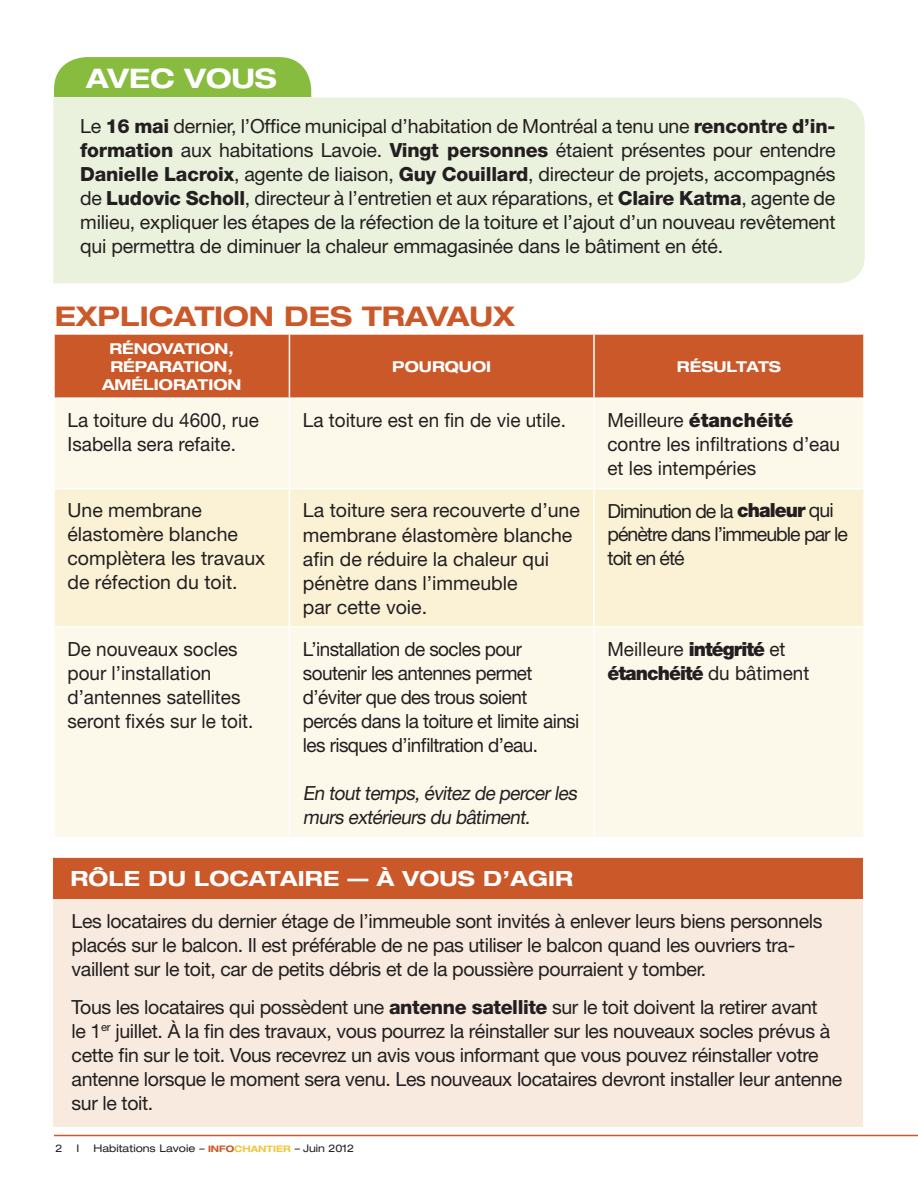
<style>
.page{position:relative;width:918px;height:1188px;background:#fff}
.page>*{position:absolute;margin:0;border:0;box-sizing:border-box;transform-origin:0 0}
.t1{font:700 expanded 27.15px "Helvetica Neue";color:#ca5828}
.t2{font:700 expanded 27px "Helvetica Neue";color:#fff}
.t3{font:700 expanded 21px "Helvetica Neue";letter-spacing:.01em;color:#fff}
.t4{font:19.5px/24px "Helvetica Neue";letter-spacing:-.02em;color:#231f20}
.t5{font:19.5px/24px "Helvetica Neue";color:#231f20}
.t6{font:19.5px/24px "Helvetica Neue";letter-spacing:-.05em;color:#231f20}
.t7{font:italic 19.5px/24px "Helvetica Neue";color:#231f20}
.t8{font:700 expanded 15px/18px "Helvetica Neue";color:#fff}
.t9{font:expanded 10.5px "Helvetica Neue";color:#231f20}
.s1{font-weight:800}
.s2{font-weight:900}
.s3{font-style:italic}
.s4{font-weight:700;font-size:9px;color:#ca5828}
.s5{font-weight:700;font-size:9px;color:#f1c640}
</style>
<div class="page">
<hr style="left:54px;top:1135px;width:864px;height:1px;background:#ca5828">
<div style="left:53px;top:858px;width:810px;height:269px;background:#f8eade"></div>
<div style="left:53px;top:858px;width:810px;height:40px;background:#ca5828"></div>
<div style="left:55px;top:335px;width:808px;height:62px;background:#ca5828"></div>
<div style="left:55px;top:399px;width:808px;height:438px;background:#fcf8ea"></div>
<div style="left:55px;top:489px;width:808px;height:137px;background:#fbf2d6"></div>
<hr style="left:289px;top:335px;width:1px;height:62px;background:#fff">
<hr style="left:593px;top:335px;width:2px;height:62px;background:#fff">
<hr style="left:289px;top:399px;width:1px;height:89px;background:#fff">
<hr style="left:593px;top:399px;width:2px;height:89px;background:#fff">
<hr style="left:53px;top:488px;width:236px;height:1px;background:#fff">
<hr style="left:289px;top:488px;width:305px;height:1px;background:#fff">
<hr style="left:289px;top:489px;width:1px;height:137px;background:#fff">
<hr style="left:594px;top:488px;width:271px;height:1px;background:#fff">
<hr style="left:593px;top:489px;width:2px;height:137px;background:#fff">
<hr style="left:53px;top:626px;width:236px;height:2px;background:#fff">
<hr style="left:289px;top:626px;width:305px;height:2px;background:#fff">
<hr style="left:289px;top:628px;width:1px;height:209px;background:#fff">
<hr style="left:594px;top:626px;width:271px;height:2px;background:#fff">
<hr style="left:593px;top:628px;width:2px;height:209px;background:#fff">
<div style="left:53px;top:98px;width:812px;height:185px;background:#eaf2dd"></div>
<div style="left:54px;top:57px;width:257px;height:40px;background:#87bc3f"></div>
<h2 class="t2" style="left:86px;top:61px;width:169px">AVEC VOUS</h2>
<p class="t4" style="left:80px;top:114px;width:757px;text-align:justify">Le <span class="s1">16 mai</span> dernier, l’Office municipal d’habitation de Montréal a tenu une <span class="s1">rencontre d’in&shy;formation</span> aux habitations Lavoie. <span class="s1">Vingt personnes</span> étaient présentes pour entendre <span class="s1">Danielle Lacroix</span>, agente de liaison, <span class="s1">Guy Couillard</span>, directeur de projets, accompagnés de <span class="s1">Ludovic Scholl</span>, directeur à l’entretien et aux réparations, et <span class="s1">Claire Katma</span>, agente de milieu, expliquer les étapes de la réfection de la toiture et l’ajout d’un nouveau revêtement qui permettra de diminuer la chaleur emmagasinée dans le bâtiment en été.</p>
<h1 class="t1" style="left:55px;top:299px;width:117px">EXPLICAT</h1>
<h1 class="t1" style="left:214px;top:299px;width:35px">ION</h1>
<h1 class="t1" style="left:284px;top:299px;width:102px">DES TRA</h1>
<h1 class="t1" style="left:427px;top:299px;width:90px">VAUX</h1>
<p class="t8" style="left:109px;top:339px;width:126px">RÉNOVATION ,<br>RÉPARAT</p>
<p class="t8" style="left:392px;top:357px;width:100px">POURQUOI</p>
<p class="t8" style="left:677px;top:357px;width:13px">RÉSUL</p>
<p class="t8" style="left:736px;top:357px;width:45px">TATS</p>
<p class="t8" style="left:194px;top:357px;width:40px">ION,</p>
<p class="t8" style="left:102px;top:375px;width:71px">AMÉLIORAT</p>
<p class="t8" style="left:208px;top:375px;width:20px">ION</p>
<p class="t5" style="left:68px;top:408px;width:193px">La toiture du 4600, rue<br>Isabella sera refaite.</p>
<p class="t5" style="left:303px;top:408px;width:265px">La toiture est en fin de vie utile.</p>
<p class="t5" style="left:608px;top:408px;width:234px">Meilleure <span class="s2">étanchéité </span>contre les infiltrations d’eau et les intempéries</p>
<p class="t5" style="left:68px;top:498px;width:199px">Une membrane élastomère blanche complètera les travaux de réfection du toit.</p>
<p class="t5" style="left:303px;top:498px;width:279px">La toiture sera recouverte d’une membrane élastomère blanche afin de réduire la chaleur qui pénètre dans l’immeuble<br>par cette voie.</p>
<p class="t6" style="left:607px;top:498px;width:242px">Diminution de la <span class="s2">chaleur</span> qui pénètre dans l’immeuble par le toit en été</p>
<p class="t5" style="left:68px;top:637px;width:188px">De nouveaux socles pour l’installation d’antennes satellites seront fixés sur le toit.</p>
<p class="t4" style="left:303px;top:637px;width:278px">L’installation de socles pour soutenir les antennes permet d’éviter que des trous soient percés dans la toiture et limite ainsi les risques d’infiltration d’eau.</p>
<p class="t7" style="left:303px;top:781px;width:279px">En touttemps,évitez de percerles murs extérieurs du bâtiment.</p>
<p class="t5" style="left:608px;top:637px;width:203px">Meilleure <span class="s2">intégrité</span> et <span class="s2">étanchéité</span> du bâtiment</p>
<p class="t3" style="left:70px;top:866px;width:158px">RÔLE DU LOCATA</p>
<p class="t3" style="left:298px;top:866px;width:25px">IRE</p>
<p class="t3" style="left:348px;top:866px;width:225px">— À VOUS D’AGIR</p>
<p class="t4" style="left:72px;top:909px;width:752px">Les locataires du dernier étage de l’immeuble sont invités à enlever leurs biens personnels placés sur le balcon. Il est préférable de ne pas utiliser le balcon quand les ouvriers tra&shy;vaillent sur le toit, car de petits débris et de la poussière pourraient y tomber.</p>
<p class="t4" style="left:72px;top:994px;width:772px">Tous les locataires qui possèdent une <span class="s1">antenne satellite</span> sur le toit doivent la retirer avant<br>le 1<sup>er</sup> juillet. À la fin des travaux, vous pourrez la réinstaller sur les nouveaux socles prévus à cette fin sur le toit. Vous recevrez un avis vous informant que vous pouvez réinstaller votre antenne lorsque le moment sera venu. Les nouveaux locataires devront installer leur antenne sur le toit.</p>
<p class="t9" style="left:56px;top:1142px;width:9px">2</p>
<p class="t9" style="left:77px;top:1142px;width:4px">I</p>
<p class="t9" style="left:93px;top:1142px;width:262px">Habitations Lavoie <span class="s3">–</span> <span class="s4">INFO</span><span class="s5">CHANTIER</span> <span class="s3">–</span> Juin 2012</p>
</div>
